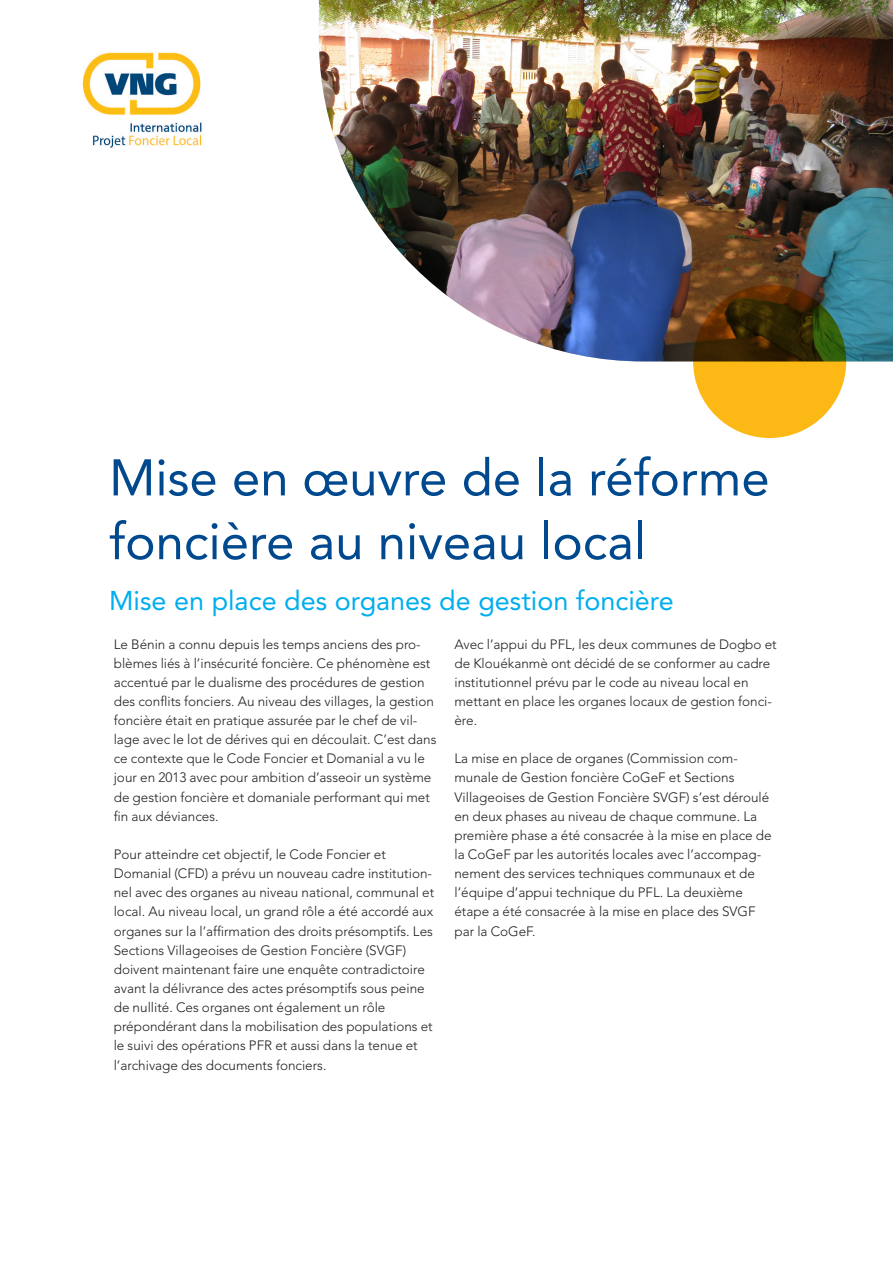
<style>
.page{position:relative;width:893px;height:1263px;background:#fff}
.page>*{position:absolute;margin:0;border:0;box-sizing:border-box;transform-origin:0 0}
.VNG_-_Omslag_titel_b{font:51px/63.8px "Avenir LT Std";color:#01498e}
.VNG_-_Omslag_subtite{font:27px "Avenir LT Std";color:#00aeef}
.VNG_-_Broodtekst{font:300 13.5px/19.2px "Avenir LT Std";color:#231f20}
</style>
<div class="page">
<img style="left:319px;top:0;width:574px;height:361px">
<svg style="left:693px;top:285px;width:153px;height:153px;background:#9c720c"></svg>
<img style="left:82px;top:52px;width:120px;height:96px">
<p class="VNG_-_Omslag_titel_b" style="left:109px;top:446px;width:662px">Mise en œuvre de la réforme foncière au niveau local</p>
<p class="VNG_-_Omslag_subtite" style="left:109px;top:585px;width:566px">Mise en place des organes de gestion foncière</p>
<p class="VNG_-_Broodtekst" style="left:114px;top:634px;width:324px">Le Bénin a connu depuis les temps anciens des pro&shy;blèmes liés à l’insécurité foncière. Ce phénomène est accentué par le dualisme des procédures de gestion des conflits fonciers. Au niveau des villages, la gestion foncière était en pratique assurée par le chef de vil&shy;lage avec le lot de dérives qui en découlait. C’est dans ce contexte que le Code Foncier et Domanial a vu le jour en 2013 avec pour ambition d’asseoir un système de gestion foncière et domaniale performant qui met fin aux déviances.</p>
<p class="VNG_-_Broodtekst" style="left:114px;top:845px;width:322px">Pour atteindre cet objectif, le Code Foncier et Domanial (CFD) a prévu un nouveau cadre institution&shy;nel avec des organes au niveau national, communal et local. Au niveau local, un grand rôle a été accordé aux organes sur la l’affirmation des droits présomptifs. Les Sections Villageoises de Gestion Foncière (SVGF) doivent maintenant faire une enquête contradictoire avant la délivrance des actes présomptifs sous peine de nullité. Ces organes ont également un rôle prépondérant dans la mobilisation des populations et le suivi des opérations PFR et aussi dans la tenue et l’archivage des documents fonciers.</p>
<p class="VNG_-_Broodtekst" style="left:454px;top:634px;width:324px">Avec l’appui du PFL, les deux communes de Dogbo et de Klouékanmè ont décidé de se conformer au cadre institutionnel prévu par le code au niveau local en mettant en place les organes locaux de gestion fonci&shy;ère.</p>
<p class="VNG_-_Broodtekst" style="left:454px;top:749px;width:319px">La mise en place de organes (Commission com&shy;munale de Gestion foncière CoGeF et Sections Villageoises de Gestion Foncière SVGF) s’est déroulé en deux phases au niveau de chaque commune. La première phase a été consacrée à la mise en place de la CoGeF par les autorités locales avec l’accompag&shy;nement des services techniques communaux et de l’équipe d’appui technique du PFL. La deuxième étape a été consacrée à la mise en place des SVGF par la CoGeF.</p>
</div>
